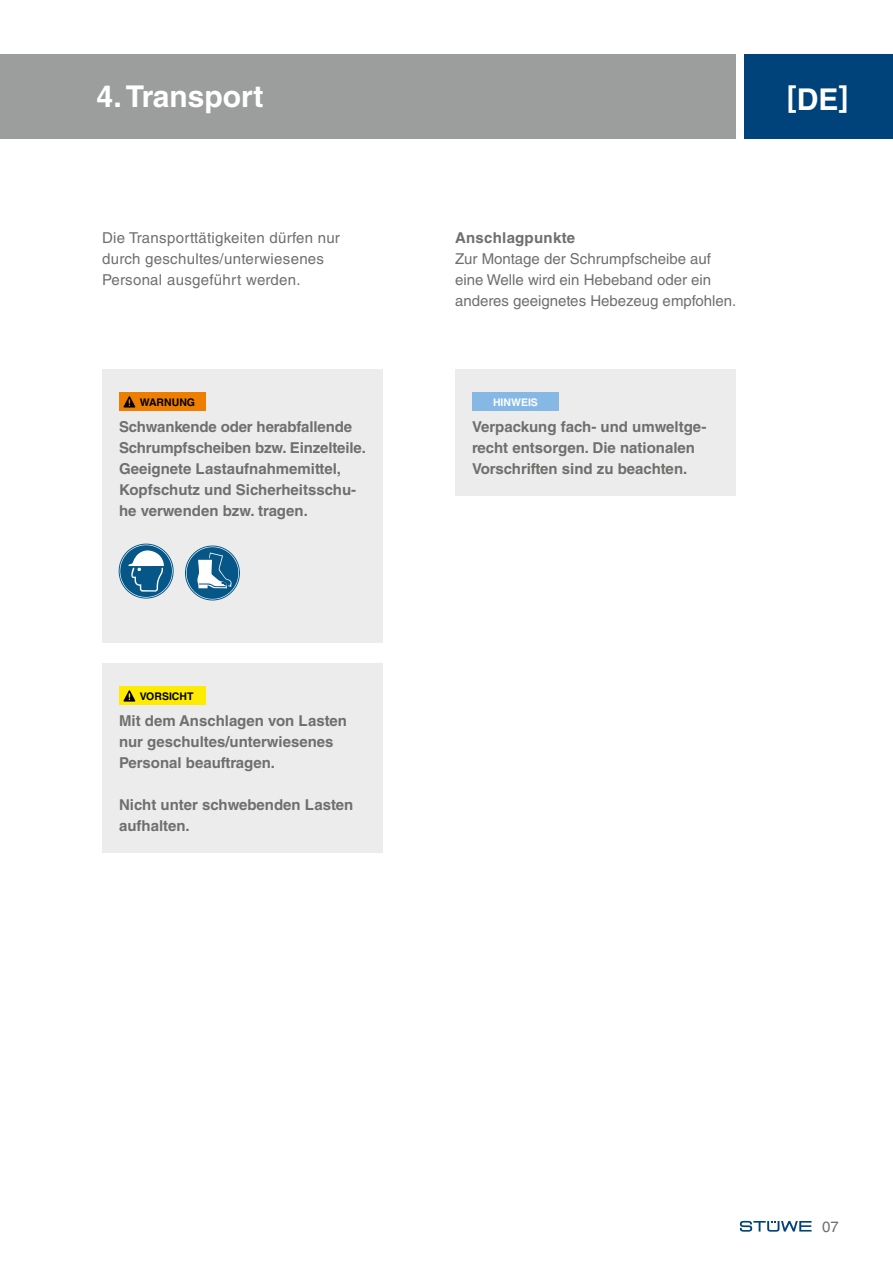
<style>
.page{position:relative;width:893px;height:1263px;background:#fff}
.page>*{position:absolute;margin:0;border:0;box-sizing:border-box;transform-origin:0 0}
.t1{font:700 30px "Helvetica LT Std";color:#fff}
.t2{font:700 15px/21px "Helvetica LT Std";color:#6f6f6e}
.t3{font:15px/21px "Helvetica LT Std";color:#6f6f6e}
.t4{font:15px/21px "Helvetica LT Std";letter-spacing:.02em;color:#6f6f6e}
.t5{font:700 15px "Helvetica LT Std";letter-spacing:.02em;color:#6f6f6e}
.t6{font:700 10.5px "Helvetica LT Std";color:#000}
.t7{font:700 10.5px "Helvetica LT Std";color:#fff}
</style>
<div class="page">
<div style="left:744px;top:54px;width:149px;height:84px;background:#00437a"></div>
<div style="left:0;top:54px;width:736px;height:84px;background:#9c9d9d"></div>
<svg style="left:740px;top:1221px;width:72px;height:11px"></svg>
<div style="left:102px;top:369px;width:281px;height:273px;background:#ececed"></div>
<div style="left:119px;top:393px;width:87px;height:18px;background:#ee7e00"></div>
<svg style="left:123px;top:396px;width:12px;height:12px"></svg>
<svg style="left:185px;top:546px;width:55px;height:54px"></svg>
<svg style="left:119px;top:544px;width:54px;height:54px"></svg>
<div style="left:102px;top:663px;width:281px;height:189px;background:#ececed"></div>
<div style="left:119px;top:687px;width:87px;height:18px;background:#feeb00"></div>
<svg style="left:123px;top:690px;width:12px;height:12px"></svg>
<div style="left:455px;top:369px;width:281px;height:126px;background:#ececed"></div>
<div style="left:472px;top:393px;width:87px;height:18px;background:#85b8e4"></div>
<h1 class="t1" style="left:97px;top:78px;width:168px">4. Transport</h1>
<p class="t4" style="left:102px;top:227px;width:239px">Die Transporttätigkeiten dürfen nur durch geschultes/unterwiesenes<br>Personal ausgeführt werden.</p>
<p class="t5" style="left:455px;top:229px;width:122px">Anschlagpunkte</p>
<p class="t3" style="left:455px;top:248px;width:283px">Zur Montage der Schrumpfscheibe auf eine Welle wird ein Hebeband oder ein anderes geeignetes Hebezeug empfohlen.</p>
<p class="t6" style="left:140px;top:396px;width:57px">WARNUNG</p>
<p class="t2" style="left:119px;top:416px;width:248px">Schwankende oder herabfallende<br>Schrumpfscheiben bzw. Einzelteile.<br>Geeignete Lastaufnahmemittel,<br>Kopfschutz und Sicherheitsschu&shy;he verwenden bzw. tragen.</p>
<p class="t7" style="left:493px;top:396px;width:46px">HINWEIS</p>
<p class="t2" style="left:472px;top:416px;width:236px">Verpackung fach- und umweltge&shy;recht entsorgen. Die nationalen<br>Vorschriften sind zu beachten.</p>
<h1 class="t1" style="left:787px;top:79px;width:63px">[DE]</h1>
<p class="t6" style="left:140px;top:689px;width:55px">VORSICHT</p>
<p class="t2" style="left:119px;top:710px;width:229px">Mit dem Anschlagen von Lasten nur geschultes/unterwiesenes<br>Personal beauftragen.</p>
<p class="t2" style="left:119px;top:794px;width:236px">Nicht unter schwebenden Lasten aufhalten.</p>
<p class="t3" style="left:822px;top:1216px;width:18px">07</p>
</div>
